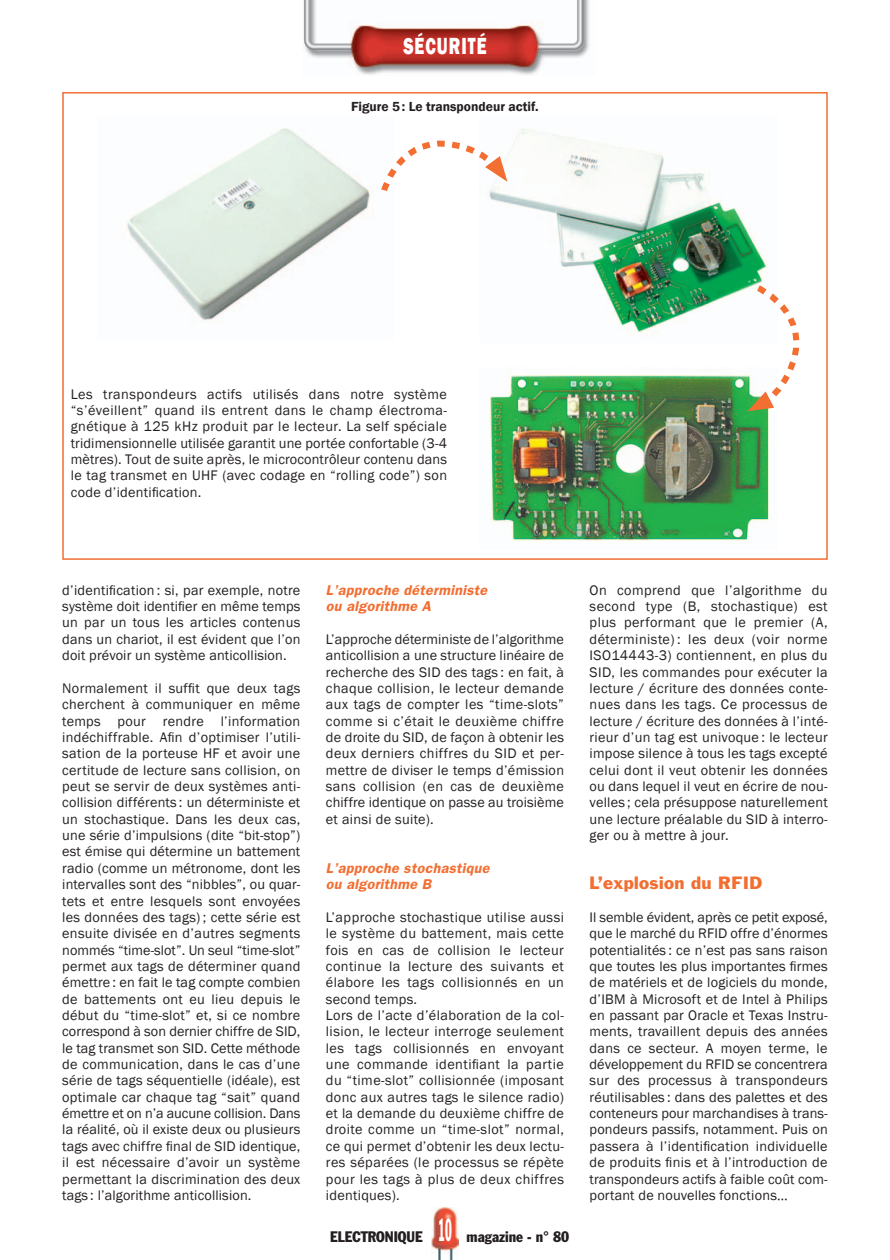
<style>
.page{position:relative;width:890px;height:1260px;background:#fff}
.page>*{position:absolute;margin:0;border:0;box-sizing:border-box;transform-origin:0 0}
.t1{font:800 24px "Franklin Gothic";letter-spacing:.06em;color:#fff;scale:.7 1}
.t2{font:16.5px "Franklin Gothic";letter-spacing:.02em;color:#f26e31}
.t3{font:condensed 15px "Franklin Gothic";color:#231f20}
.t4{font:14.25px/16.4px "Franklin Gothic";letter-spacing:.025em;color:#231f20;text-align:justify}
.t5{font:italic 600 14.25px/16.4px "Franklin Gothic";letter-spacing:.02em;color:#f26e31}
.t6{font:600 13.5px "Franklin Gothic";color:#231f20}
.s1{font-size:31.5px;color:#fff}
</style>
<div class="page">
<img style="left:303px;top:0;width:286px;height:75px">
<img style="left:431px;top:1207px;width:28px;height:53px">
<img style="left:127px;top:128px;width:243px;height:192px">
<img style="left:514px;top:128px;width:253px;height:205px">
<img style="left:490px;top:375px;width:279px;height:166px">
<svg style="left:381px;top:140px;width:133px;height:65px"></svg>
<svg style="left:702px;top:280px;width:98px;height:141px"></svg>
<h1 class="t1" style="left:403px;top:31px;width:120px">SÉCURITÉ</h1>
<p class="t6" style="left:351px;top:99px;width:189px">Figure 5 : Le transpondeur actif.</p>
<p class="t4" style="left:71px;top:386px;width:378px">Les transpondeurs actifs utilisés dans notre système “s’éveillent” quand ils entrent dans le champ électroma&shy;gnétique à 125 kHz produit par le lecteur. La self spéciale tridimensionnelle utilisée garantit une portée confortable (3-4 mètres). Tout de suite après, le microcontrôleur contenu dans le tag transmet en UHF (avec codage en “rolling code”) son code d’identification.</p>
<p class="t4" style="left:62px;top:582px;width:240px">d’identification : si, par exemple, notre système doit identifier en même temps un par un tous les articles contenus dans un chariot, il est évident que l’on doit prévoir un système anticollision.</p>
<p class="t4" style="left:62px;top:680px;width:240px">Normalement il suffit que deux tags cherchent à communiquer en même temps pour rendre l’information indéchiffrable. Afin d’optimiser l’utili&shy;sation de la porteuse HF et avoir une certitude de lecture sans collision, on peut se servir de deux systèmes anti&shy;collision différents : un déterministe et un stochastique. Dans les deux cas, une série d’impulsions (dite “bit-stop”) est émise qui détermine un battement radio (comme un métronome, dont les intervalles sont des “nibbles”, ou quar&shy;tets et entre lesquels sont envoyées les données des tags) ; cette série est ensuite divisée en d’autres segments nommés “time-slot”. Un seul “time-slot” permet aux tags de déterminer quand émettre : en fait le tag compte combien de battements ont eu lieu depuis le début du “time-slot” et, si ce nombre correspond à son dernier chiffre de SID, le tag transmet son SID. Cette méthode de communication, dans le cas d’une série de tags séquentielle (idéale), est optimale car chaque tag “sait” quand émettre et on n’a aucune collision. Dans la réalité, où il existe deux ou plusieurs tags avec chiffre final de SID identique, il est nécessaire d’avoir un système permettant la discrimination des deux tags : l’algorithme anticollision.</p>
<p class="t5" style="left:326px;top:582px;width:163px">L’approche déterministe ou algorithme A</p>
<p class="t4" style="left:326px;top:631px;width:240px">L’approche déterministe de l’algorithme anticollision a une structure linéaire de recherche des SID des tags : en fait, à chaque collision, le lecteur demande aux tags de compter les “time-slots” comme si c’était le deuxième chiffre de droite du SID, de façon à obtenir les deux derniers chiffres du SID et per&shy;mettre de diviser le temps d’émission sans collision (en cas de deuxième chiffre identique on passe au troisième et ainsi de suite).</p>
<p class="t5" style="left:326px;top:860px;width:165px">L’approche stochastique ou algorithme B</p>
<p class="t4" style="left:326px;top:909px;width:240px;text-align:left">L’approche stochastique utilise aussi le système du battement, mais cette fois en cas de collision le lecteur continue la lecture des suivants et élabore les tags collisionnés en un second temps.<br>Lors de l’acte d’élaboration de la col&shy;lision, le lecteur interroge seulement les tags collisionnés en envoyant une commande identifiant la partie du “time-slot” collisionnée (imposant donc aux autres tags le silence radio) et la demande du deuxième chiffre de droite comme un “time-slot” normal, ce qui permet d’obtenir les deux lectu&shy;res séparées (le processus se répète pour les tags à plus de deux chiffres identiques).</p>
<p class="t3" style="left:330px;top:1227px;width:241px">ELECTRONIQUE <span class="s1">10</span> magazine - n° 80</p>
<p class="t4" style="left:589px;top:582px;width:240px">On comprend que l’algorithme du second type (B, stochastique) est plus performant que le premier (A, déterministe) : les deux (voir norme ISO14443-3) contiennent, en plus du SID, les commandes pour exécuter la lecture / écriture des données conte&shy;nues dans les tags. Ce processus de lecture / écriture des données à l’inté&shy;rieur d’un tag est univoque : le lecteur impose silence à tous les tags excepté celui dont il veut obtenir les données ou dans lequel il veut en écrire de nou&shy;velles ; cela présuppose naturellement une lecture préalable du SID à interro&shy;ger ou à mettre à jour.</p>
<p class="t2" style="left:589px;top:872px;width:174px">L’explosion du RFID</p>
<p class="t4" style="left:589px;top:909px;width:240px">Il semble évident, après ce petit exposé, que le marché du RFID offre d’énormes potentialités : ce n’est pas sans raison que toutes les plus importantes firmes de matériels et de logiciels du monde, d’IBM à Microsoft et de Intel à Philips en passant par Oracle et Texas Instru&shy;ments, travaillent depuis des années dans ce secteur. A moyen terme, le développement du RFID se concentrera sur des processus à transpondeurs réutilisables : dans des palettes et des conteneurs pour marchandises à trans&shy;pondeurs passifs, notamment. Puis on passera à l’identification individuelle de produits finis et à l’introduction de transpondeurs actifs à faible coût com&shy;portant de nouvelles fonctions…</p>
</div>
